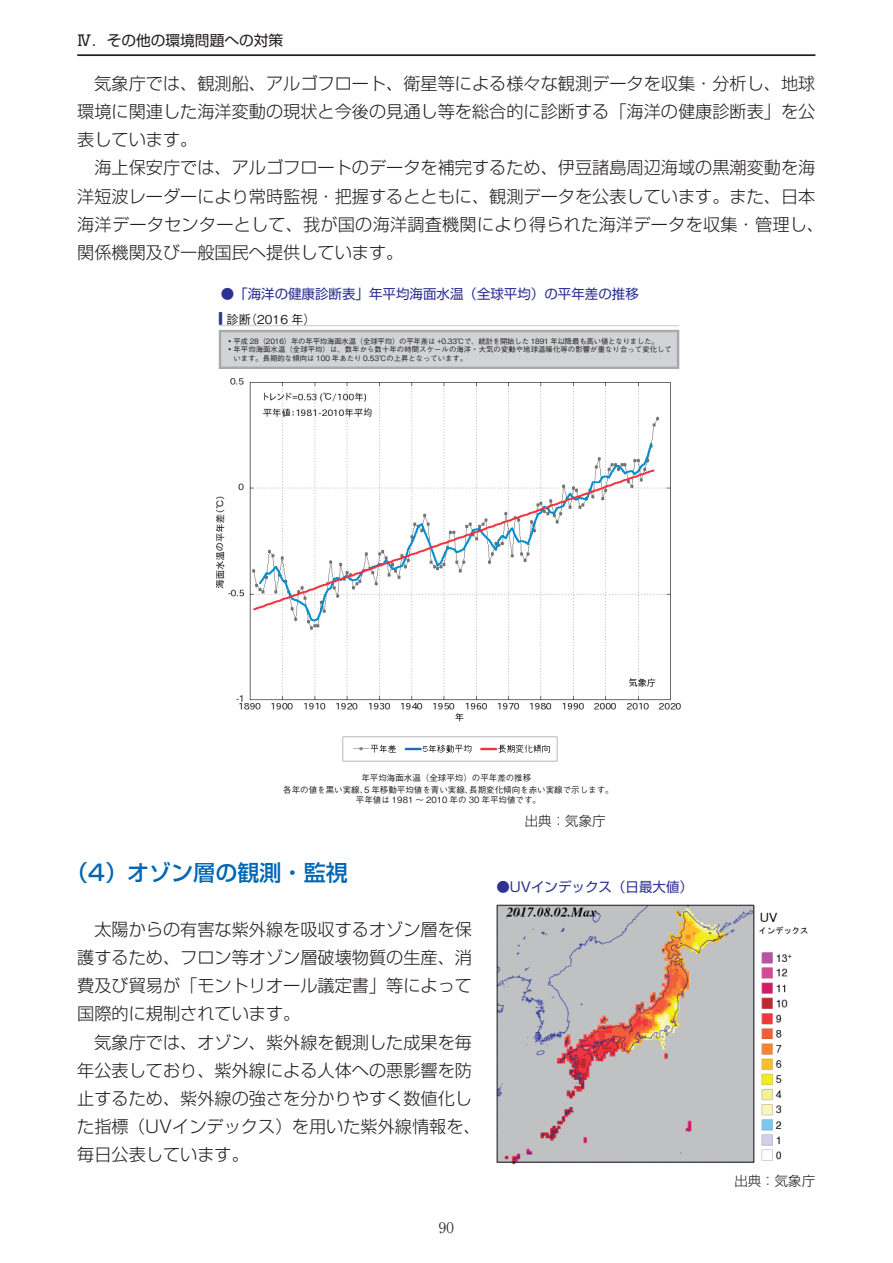
<style>
.page{position:relative;width:893px;height:1263px;background:#fff}
.page>*{position:absolute;margin:0;border:0;box-sizing:border-box;transform-origin:0 0}
.t1{font:22.05px "Shin Go Pr 6 Medium 90 msp RKSJ H";color:#0066b3}
.t2{font:17.1px/28.2px "Shin Go Pr 6 Light 90 msp RKSJ H";color:#231f20}
.t3{font:14.7px "Shin Go Pr 6 Regular 90 msp RKSJ H";color:#231f20}
.t4{font:14.7px "Ryumin Pr 6 Light 90 msp RKSJ H";color:#231f20}
.t5{font:13.5px "Shin Go Pr 6 Regular 90 msp RKSJ H";color:#2e3092}
.t6{font:13.5px "Shin Go Pr 6 Light 90 msp RKSJ H";color:#231f20}
.t7{font:12.3px "Gothic BBB Pro Medium 90 msp RKSJ H";color:#231f20}
.t8{font:8.55px/12.3px "Gothic BBB Pro Medium 90 msp RKSJ H";color:#231f20;text-align:center}
.t9{font:7.35px "Gothic BBB Pro Medium 90 msp RKSJ H";color:#231f20}
.t10{font:7.35px "Gothic BBB Pro Medium 90 msp RKSJ H";letter-spacing:-.02em;color:#231f20}
.s1{font-size:14.7px;color:#2e3092}
</style>
<div class="page">
<hr style="left:219px;top:325px;width:460px;height:1px;background:#d1d3d4">
<div style="left:220px;top:331px;width:458px;height:37px;background:#d1d3d4"></div>
<div style="left:219px;top:330px;width:460px;height:39px;border:2px solid #a7a9ac"></div>
<img style="left:217px;top:378px;width:464px;height:344px">
<img style="left:343px;top:736px;width:214px;height:26px">
<img style="left:496px;top:904px;width:312px;height:261px">
<hr style="left:77px;top:54px;width:738px;height:2px;background:#231f20">
<p class="t3" style="left:77px;top:35px;width:207px">Ⅳ．その他の環境問題への対策</p>
<p class="t2" style="left:77px;top:72px;width:748px">　気象庁では、観測船、アルゴフロート、衛星等による様々な観測データを収集・分析し、地球環境に関連した海洋変動の現状と今後の見通し等を総合的に診断する「海洋の健康診断表」を公表しています。<br>　海上保安庁では、アルゴフロートのデータを補完するため、伊豆諸島周辺海域の黒潮変動を海洋短波レーダーにより常時監視・把握するとともに、観測データを公表しています。また、日本海洋データセンターとして、我が国の海洋調査機関により得られた海洋データを収集・管理し、関係機関及び一般国民へ提供しています。</p>
<p class="t5" style="left:221px;top:289px;width:420px">●「海洋の健康診断表」年平均海面水温（全球平均）の平年差の推移</p>
<p class="t7" style="left:219px;top:314px;width:98px"><span class="s1">■</span> 診断（2016 年）</p>
<p class="t10" style="left:226px;top:338px;width:434px">・ 平成 28（2016）年の年平均海面水温（全球平均）の平年差は +0.33℃で、統計を開始した 1891 年以降最も高い値となりました。</p>
<p class="t9" style="left:226px;top:347px;width:447px">・ 年平均海面水温（全球平均）は、数年から数十年の時間スケールの海洋・大気の変動や地球温暖化等の影響が重なり合って変化して</p>
<p class="t9" style="left:233px;top:355px;width:235px">います。長期的な傾向は 100 年あたり 0.53℃の上昇となっています。</p>
<p class="t8" style="left:283px;top:773px;width:332px">年平均海面水温（全球平均）の平年差の推移<br>各年の値を黒い実線、5 年移動平均値を青い実線、長期変化傾向を赤い実線で示します。</p>
<p class="t8" style="left:356px;top:795px;width:187px">平年値は 1981 ～ 2010 年の 30 年平均値です。</p>
<p class="t6" style="left:525px;top:816px;width:82px">出典：気象庁</p>
<p class="t1" style="left:66px;top:865px;width:283px">（4）オゾン層の観測・監視</p>
<p class="t2" style="left:77px;top:918px;width:405px">　太陽からの有害な紫外線を吸収するオゾン層を保護するため、フロン等オゾン層破壊物質の生産、消費及び貿易が「モントリオール議定書」等によって国際的に規制されています。<br>　気象庁では、オゾン、紫外線を観測した成果を毎年公表しており、紫外線による人体への悪影響を防止するため、紫外線の強さを分かりやすく数値化した指標（UVインデックス）を用いた紫外線情報を、毎日公表しています。</p>
<p class="t4" style="left:439px;top:1222px;width:16px">90</p>
<p class="t5" style="left:496px;top:882px;width:198px">●UVインデックス（日最大値）</p>
<p class="t6" style="left:734px;top:1176px;width:82px">出典：気象庁</p>
</div>
